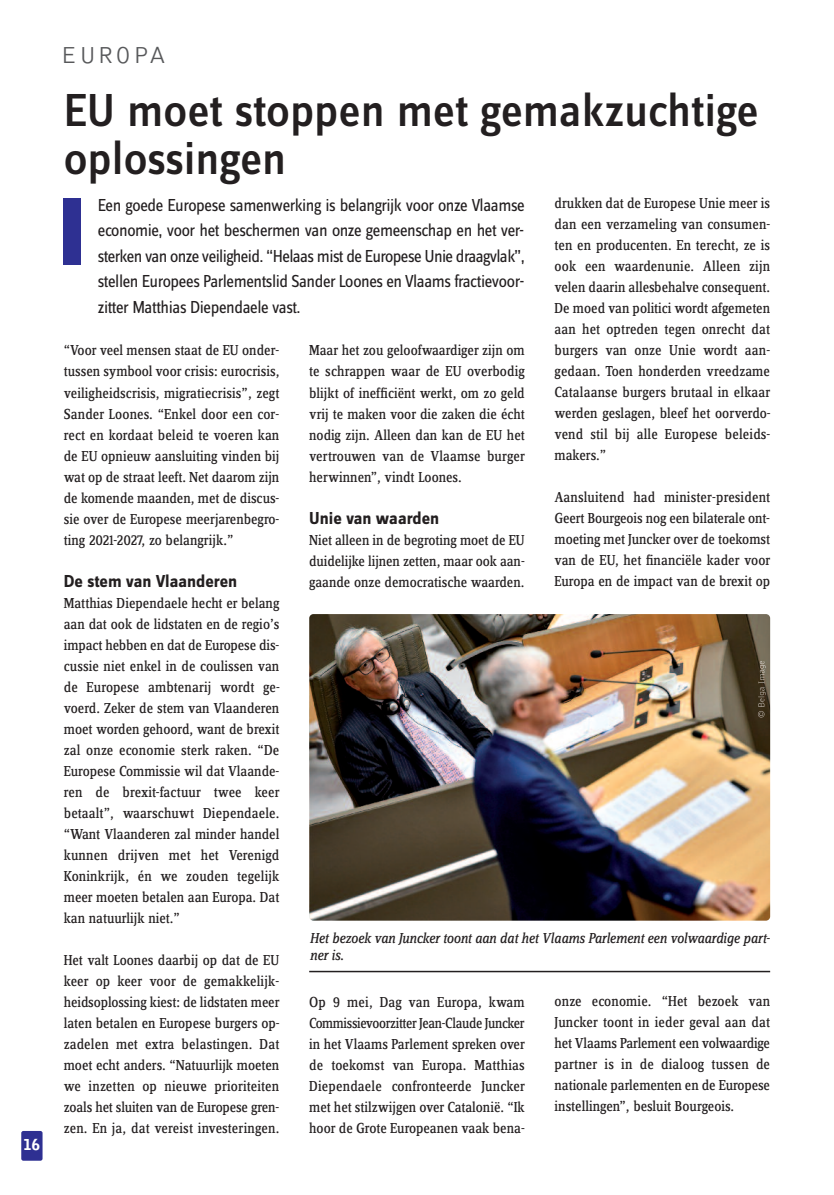
<style>
.page{position:relative;width:834px;height:1195px;background:#fff}
.page>*{position:absolute;margin:0;border:0;box-sizing:border-box;transform-origin:0 0}
.t1{font:500 48px/48px "Zine Sans Dis";color:#231f20}
.t2{font:300 24px "Bell Gothic Std";letter-spacing:.1em;color:#57585a}
.t3{font:18px/25.5px "Zine Sans Dis";letter-spacing:-.025em;color:#231f20;text-align:justify;scale:.95 1}
.t4{font:700 18px "Zine Sans Dis";color:#231f20}
.t5{font:15px/21px "Zine Serif Dis";color:#231f20;text-align:justify}
.t6{font:italic 15px/16.5px "Zine Serif Dis";letter-spacing:-.015em;color:#231f20}
.t7{font:900 15px "Bell Gothic Std";color:#fff}
</style>
<div class="page">
<div style="left:64px;top:198px;width:17px;height:66px;background:#2e3092"></div>
<div style="left:21px;top:1131px;width:22px;height:30px;background:#2e3092;border-radius:2px"></div>
<img style="left:309px;top:614px;width:461px;height:307px;border-radius:4px">
<img style="left:757px;top:669px;width:8px;height:48px">
<hr style="left:309px;top:971px;width:461px;height:1px;background:#231f20">
<p class="t7" style="left:24px;top:1138px;width:18px">16</p>
<h2 class="t2" style="left:61px;top:46px;width:106px">EUROPA</h2>
<h1 class="t1" style="left:64px;top:91px;width:696px">EU moet stoppen met gemakzuchtige oplossingen</h1>
<p class="t5" style="left:554px;top:194px;width:217px">drukken dat de Europese Unie meer is dan een verzameling van consumen&shy;ten en producenten. En terecht, ze is ook een waardenunie. Alleen zijn velen daarin allesbehalve consequent.<br>De moed van politici wordt afgemeten aan het optreden tegen onrecht dat burgers van onze Unie wordt aan&shy;gedaan. Toen honderden vreedzame Catalaanse burgers brutaal in elkaar werden geslagen, bleef het oorverdo&shy;vend stil bij alle Europese beleids&shy;makers.”</p>
<p class="t5" style="left:554px;top:488px;width:217px">Aansluitend had minister-president Geert Bourgeois nog een bilaterale ont&shy;moeting met Juncker over de toekomst van de EU, het financiële kader voor Europa en de impact van de brexit op</p>
<p class="t3" style="left:98px;top:194px;width:451px">Een goede Europese samenwerking is belangrijk voor onze Vlaamse economie, voor het beschermen van onze gemeenschap en het ver&shy;sterken van onze veiligheid. “Helaas mist de Europese Unie draagvlak”, stellen Europees Parlementslid Sander Loones en Vlaams fractievoor&shy;zitter Matthias Diependaele vast.</p>
<p class="t5" style="left:64px;top:341px;width:217px">“Voor veel mensen staat de EU onder&shy;tussen symbool voor crisis: eurocrisis, veiligheidscrisis, migratiecrisis”, zegt Sander Loones. “Enkel door een cor&shy;rect en kordaat beleid te voeren kan de EU opnieuw aansluiting vinden bij wat op de straat leeft. Net daarom zijn de komende maanden, met de discus&shy;sie over de Europese meerjarenbegro&shy;ting 2021-2027, zo belangrijk.”</p>
<p class="t4" style="left:64px;top:574px;width:175px">De stem van Vlaanderen</p>
<p class="t5" style="left:64px;top:593px;width:218px">Matthias Diependaele hecht er belang aan dat ook de lidstaten en de regio’s impact hebben en dat de Europese dis&shy;cussie niet enkel in de coulissen van de Europese ambtenarij wordt ge&shy;voerd. Zeker de stem van Vlaanderen moet worden gehoord, want de brexit zal onze economie sterk raken. “De Europese Commissie wil dat Vlaande&shy;ren de brexit-factuur twee keer betaalt”, waarschuwt Diependaele. “Want Vlaanderen zal minder handel kunnen drijven met het Verenigd Koninkrijk, én we zouden tegelijk meer moeten betalen aan Europa. Dat kan natuurlijk niet.”</p>
<p class="t5" style="left:64px;top:950px;width:217px">Het valt Loones daarbij op dat de EU keer op keer voor de gemakkelijk&shy;heidsoplossing kiest: de lidstaten meer laten betalen en Europese burgers op&shy;zadelen met extra belastingen. Dat moet echt anders. “Natuurlijk moeten we inzetten op nieuwe prioriteiten zoals het sluiten van de Europese gren&shy;zen. En ja, dat vereist investeringen.</p>
<p class="t5" style="left:309px;top:341px;width:217px">Maar het zou geloofwaardiger zijn om te schrappen waar de EU overbodig blijkt of inefficiënt werkt, om zo geld vrij te maken voor die zaken die écht nodig zijn. Alleen dan kan de EU het vertrouwen van de Vlaamse burger herwinnen”, vindt Loones.</p>
<p class="t4" style="left:309px;top:511px;width:132px">Unie van waarden</p>
<p class="t5" style="left:309px;top:530px;width:217px">Niet alleen in de begroting moet de EU duidelijke lijnen zetten, maar ook aan&shy;gaande onze democratische waarden.</p>
<p class="t6" style="left:310px;top:931px;width:461px">Het bezoek van Juncker toont aan dat het Vlaams Parlement een volwaardige part&shy;ner is.</p>
<p class="t5" style="left:554px;top:992px;width:217px">onze economie. “Het bezoek van Juncker toont in ieder geval aan dat het Vlaams Parlement een volwaardige partner is in de dialoog tussen de nationale parlementen en de Europese instellingen”, besluit Bourgeois.</p>
<p class="t5" style="left:309px;top:992px;width:217px">Op 9 mei, Dag van Europa, kwam Commissievoorzitter Jean-Claude Juncker in het Vlaams Parlement spreken over de toekomst van Europa. Matthias Diependaele confronteerde Juncker met het stilzwijgen over Catalonië. “Ik hoor de Grote Europeanen vaak bena-</p>
</div>
